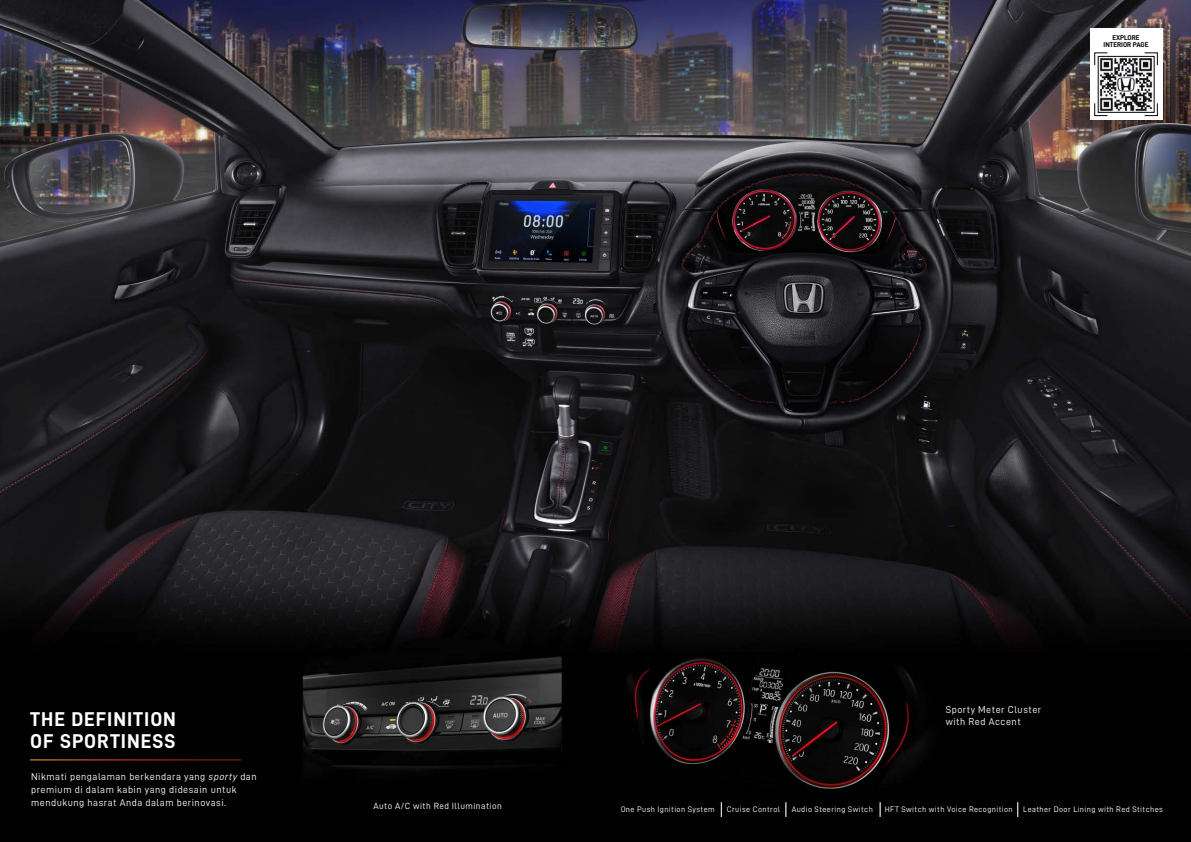
<style>
.page{position:relative;width:1191px;height:842px;background:#fff}
.page>*{position:absolute;margin:0;border:0;box-sizing:border-box;transform-origin:0 0}
.t1{font:20px/22px "D DIN Bold";letter-spacing:.05em;color:#fff}
.t2{font:10px/13px "D DIN";letter-spacing:.05em;color:#fff}
.t3{font:9px "D DIN";letter-spacing:.05em;color:#fff}
.t4{font:8px "D DIN";letter-spacing:.05em;color:#fff}
.t5{font:7px/7px "D DIN Bold";letter-spacing:-.01em;color:#080505;text-align:center}
.s1{font-family:"D DIN Italic"}
</style>
<div class="page">
<img style="left:0;top:0;width:1191px;height:842px">
<div style="left:1090px;top:29px;width:72px;height:91px;background:#fff"></div>
<img style="left:1097px;top:58px;width:55px;height:53px">
<div style="left:1098px;top:56px;width:56px;height:57px;border:1px solid #080505"></div>
<svg style="left:1094px;top:52px;width:14px;height:14px"></svg>
<svg style="left:1144px;top:103px;width:13px;height:13px"></svg>
<svg style="left:1144px;top:52px;width:13px;height:14px"></svg>
<svg style="left:1094px;top:103px;width:14px;height:13px"></svg>
<svg style="left:30px;top:760px;width:211px;height:1px"></svg>
<hr style="left:30px;top:759px;width:211px;height:1px;background:#fff">
<svg style="left:721px;top:802px;width:1px;height:15px"></svg>
<svg style="left:785px;top:802px;width:1px;height:15px"></svg>
<svg style="left:879px;top:802px;width:1px;height:15px"></svg>
<svg style="left:1017px;top:802px;width:1px;height:15px"></svg>
<p class="t5" style="left:1103px;top:34px;width:46px">EXPLORE<br>INTERIOR PAGE</p>
<h1 class="t1" style="left:30px;top:708px;width:147px">THE DEFINITION<br>OF SPORTINESS</h1>
<p class="t2" style="left:31px;top:770px;width:227px">Nikmati pengalaman berkendara yang <span class="s1">sporty</span> dan premium di dalam kabin yang didesain untuk mendukung hasrat Anda dalam berinovasi.</p>
<p class="t3" style="left:373px;top:801px;width:130px">Auto A/C with Red Illumination</p>
<p class="t2" style="left:945px;top:703px;width:97px;line-height:12px">Sporty Meter Cluster with Red Accent</p>
<p class="t4" style="left:620px;top:805px;width:96px">One Push Ignition System</p>
<p class="t4" style="left:727px;top:805px;width:55px">Cruise Control</p>
<p class="t4" style="left:791px;top:805px;width:83px">Audio Steering Switch</p>
<p class="t4" style="left:885px;top:805px;width:129px">HFT Switch with Voice Recognition</p>
<p class="t4" style="left:1023px;top:805px;width:141px">Leather Door Lining with Red Stitches</p>
</div>
